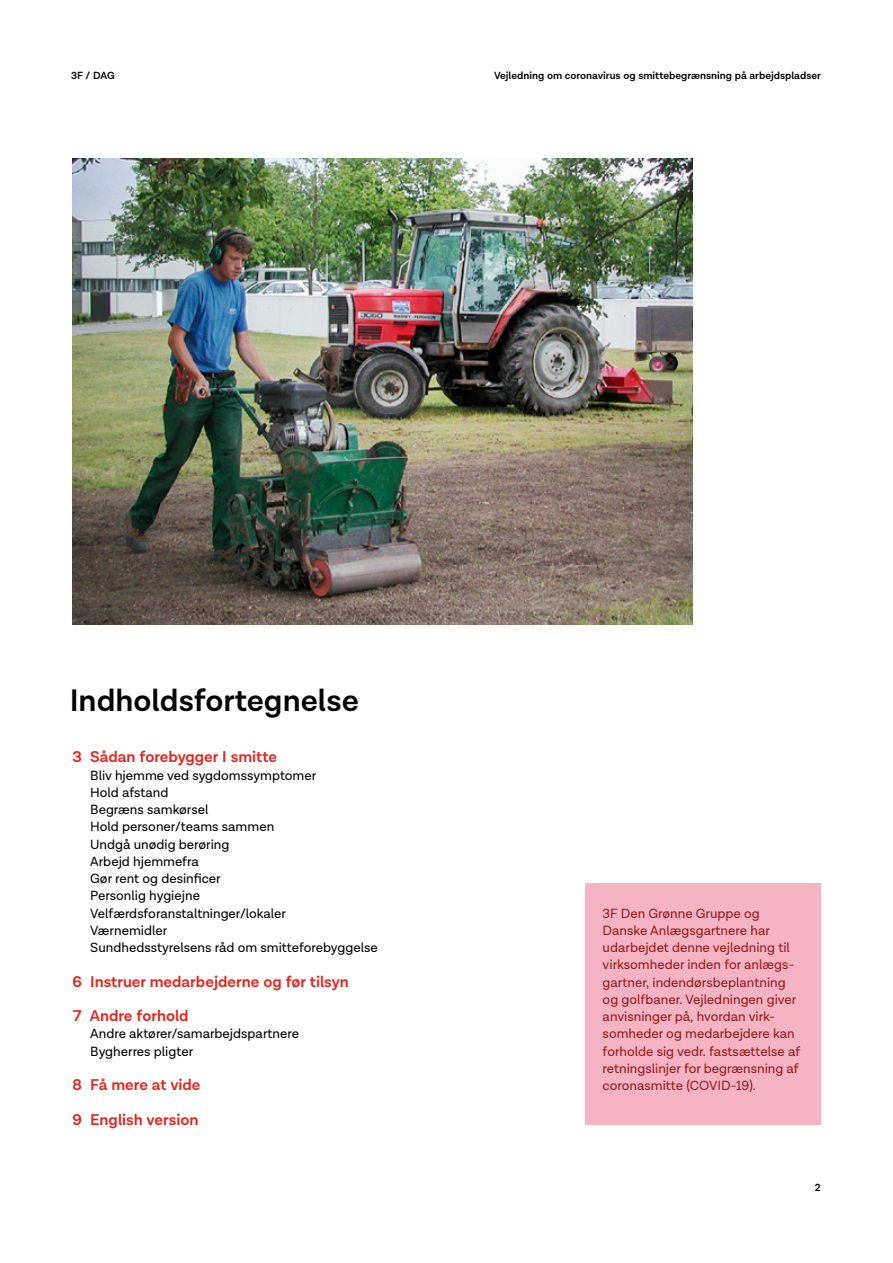
<style>
.page{position:relative;width:893px;height:1263px;background:#fff}
.page>*{position:absolute;margin:0;border:0;box-sizing:border-box;transform-origin:0 0}
.t1{font:600 31.5px "Lota Grotesque";color:#000}
.t2{font:600 15.75px/34.5px "Lota Grotesque";color:#e5231b}
.t3{font:13.5px/17.2px "Lota Grotesque";color:#941c16}
.t4{font:13.5px/17.2px "Lota Grotesque";color:#000}
.t5{font:600 10.5px "Lota Grotesque";color:#000}
</style>
<div class="page">
<img style="left:72px;top:159px;width:620px;height:465px">
<div style="left:585px;top:883px;width:236px;height:242px;background:#f5b3c4"></div>
<p class="t5" style="left:71px;top:70px;width:45px">3F / DAG</p>
<p class="t5" style="left:494px;top:70px;width:328px">Vejledning om coronavirus og smittebegrænsning på arbejdspladser</p>
<h1 class="t1" style="left:70px;top:682px;width:291px">Indholdsfortegnelse</h1>
<p class="t2" style="left:72px;top:740px;width:206px">3 Sådan forebygger I smitte</p>
<p class="t4" style="left:90px;top:767px;width:289px">Bliv hjemme ved sygdomssymptomer<br>Hold afstand<br>Begræns samkørsel<br>Hold personer/teams sammen<br>Undgå unødig berøring<br>Arbejd hjemmefra<br>Gør rent og desinficer<br>Personlig hygiejne<br>Velfærdsforanstaltninger/lokaler<br>Værnemidler<br>Sundhedsstyrelsens råd om smitteforebyggelse</p>
<p class="t2" style="left:72px;top:964px;width:278px">6 Instruer medarbejderne og før tilsyn<br>7 Andre forhold</p>
<p class="t4" style="left:90px;top:1025px;width:210px">Andre aktører/samarbejdspartnere<br>Bygherres pligter</p>
<p class="t2" style="left:72px;top:1068px;width:130px">8 Få mere at vide<br>9 English version</p>
<p class="t3" style="left:603px;top:905px;width:199px">3F Den Grønne Gruppe og<br>Danske Anlægsgartnere har udarbejdet denne vejledning til virksomheder inden for anlægs&shy;gartner, indendørsbeplantning og golfbaner. Vejledningen giver anvisninger på, hvordan virk&shy;somheder og medarbejdere kan forholde sig vedr. fastsættelse af retningslinjer for begrænsning af coronasmitte (COVID-19).</p>
<p class="t5" style="left:815px;top:1181px;width:7px">2</p>
</div>
